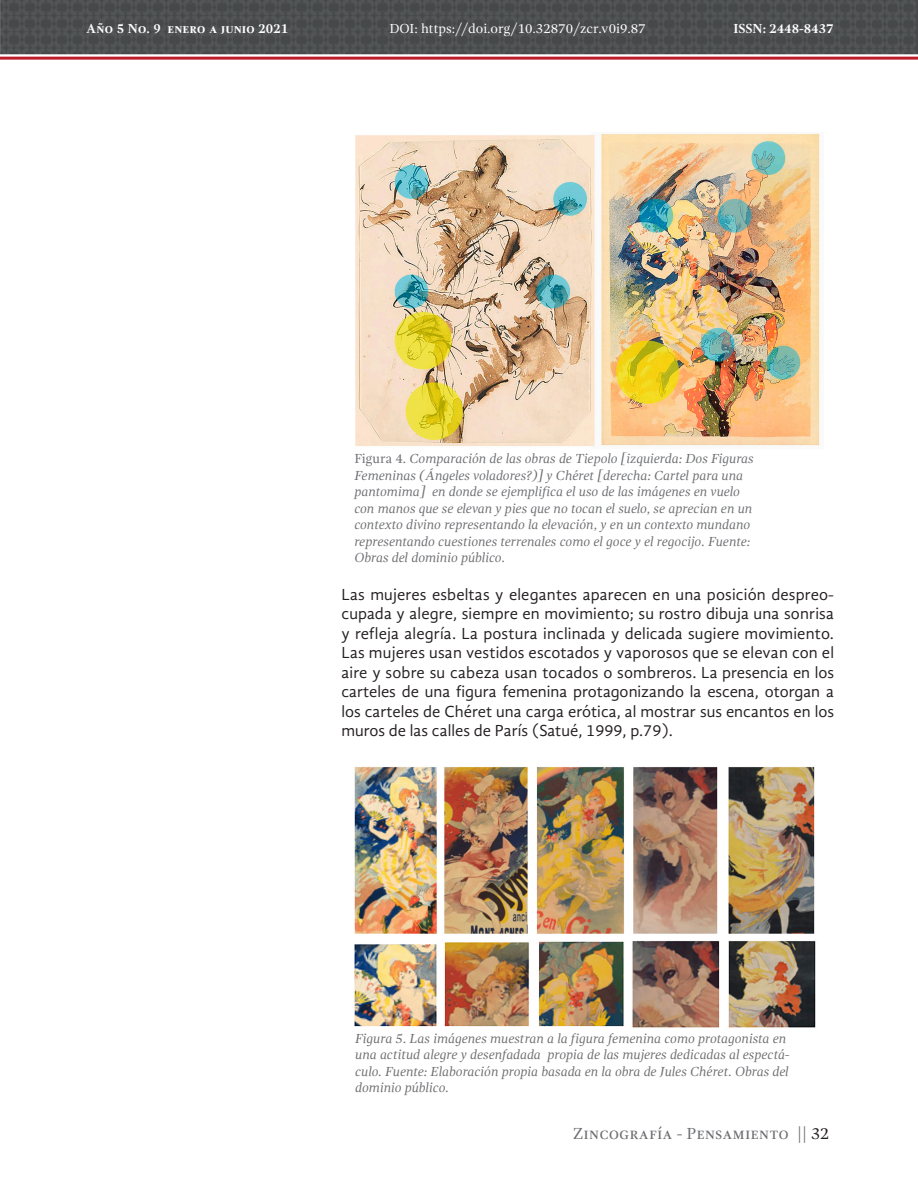
<style>
.page{position:relative;width:918px;height:1188px;background:#fff}
.page>*{position:absolute;margin:0;border:0;box-sizing:border-box;transform-origin:0 0}
.t1{font:16.5px/19.5px "Gandhi Sans";color:#231f20;text-align:justify}
.t2{font:16.5px "Gandhi Serif";color:#6c6d70}
.t3{font:italic 13.5px/16.5px "Gandhi Serif";color:#6c6d70}
.t4{font:13.5px "Gandhi Serif";color:#fff}
.t5{font:700 13.5px "Gandhi Serif";color:#fff}
.s1{font-style:normal}
.s2{color:#231f20}
</style>
<div class="page">
<div style="left:0;top:0;width:918px;height:54px;background:#4d4f51"></div>
<hr style="left:0;top:57px;width:918px;height:3px;background:#be1d2c">
<img style="left:355px;top:133px;width:465px;height:314px">
<img style="left:354px;top:767px;width:462px;height:261px">
<p class="t5" style="left:86px;top:20px;width:203px">Año 5 No. 9 enero a junio 2021</p>
<p class="t4" style="left:389px;top:20px;width:258px">DOI: https://doi.org/10.32870/zcr.v0i9.87</p>
<p class="t5" style="left:733px;top:20px;width:102px">ISSN: 2448-8437</p>
<p class="t3" style="left:354px;top:450px;width:401px"><span class="s1">Figura 4.</span> Comparación de las obras de Tiepolo [izquierda: Dos Figuras Femeninas (Ángeles voladores?)] y Chéret [derecha: Cartel para una pantomima] en donde se ejemplifica el uso de las imágenes en vuelo con manos que se elevan y pies que no tocan el suelo, se aprecian en un contexto divino representando la elevación, y en un contexto mundano representando cuestiones terrenales como el goce y el regocijo. Fuente:<br>Obras del dominio público.</p>
<p class="t1" style="left:341px;top:584px;width:494px">Las mujeres esbeltas y elegantes aparecen en una posición despreo&shy;cupada y alegre, siempre en movimiento; su rostro dibuja una sonrisa y refleja alegría. La postura inclinada y delicada sugiere movimiento.<br>Las mujeres usan vestidos escotados y vaporosos que se elevan con el aire y sobre su cabeza usan tocados o sombreros. La presencia en los carteles de una figura femenina protagonizando la escena, otorgan a los carteles de Chéret una carga erótica, al mostrar sus encantos en los muros de las calles de París (Satué, 1999, p.79).</p>
<p class="t3" style="left:355px;top:1030px;width:436px">Figura 5. Las imágenes muestran a la figura femenina como protagonista en una actitud alegre y desenfadada propia de las mujeres dedicadas al espectá&shy;culo. Fuente: Elaboración propia basada en la obra de Jules Chéret. Obras del dominio público.</p>
<p class="t2" style="left:573px;top:1124px;width:258px">Zincografía - Pensamiento || <span class="s2">32</span></p>
</div>
